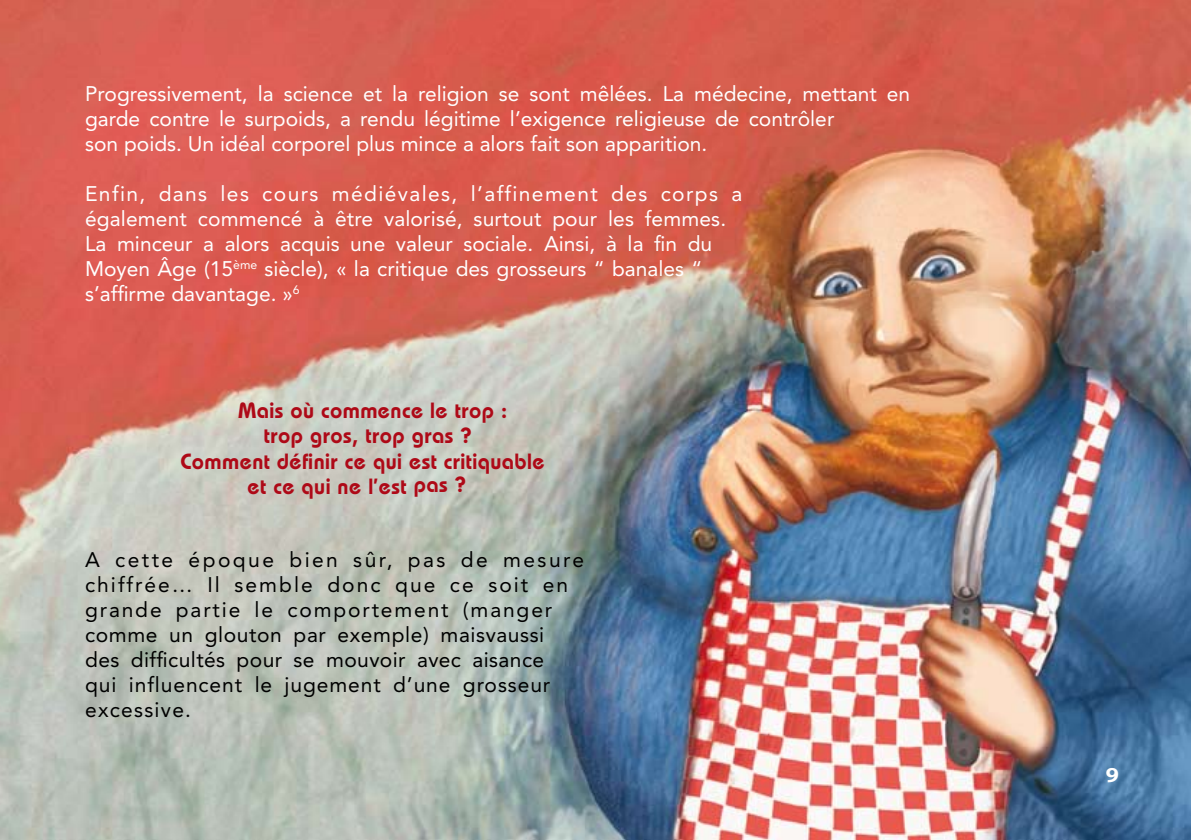
<style>
.page{position:relative;width:1191px;height:840px;background:#fff}
.page>*{position:absolute;margin:0;border:0;box-sizing:border-box;transform-origin:0 0}
.t1{font:600 22px "Bauhaus";letter-spacing:.02em;color:#ae0917}
.t2{font:21px/25px "Avenir";color:#fff}
.t3{font:21px/25px "Avenir";letter-spacing:.045em;color:#000}
.t4{font:700 20px "Bookman Old Style";color:#fff}
</style>
<div class="page">
<img style="left:0;top:0;width:1191px;height:839px">
<p class="t2" style="left:85px;top:81px;width:826px">Progressivement, la science et la religion se sont mêlées. La médecine, mettant en garde contre le surpoids, a rendu légitime l’exigence religieuse de contrôler<br>son poids. Un idéal corporel plus mince a alors fait son apparition.</p>
<p class="t2" style="left:85px;top:181px;width:659px">Enfin, dans les cours médiévales, l’affinement des corps a également commencé à être valorisé, surtout pour les femmes.<br>La minceur a alors acquis une valeur sociale. Ainsi, à la fin du Moyen Âge (15<sup>ème</sup> siècle), « la critique des grosseurs “ banales “ s’affirme davantage. »<sup>6</sup></p>
<p class="t1" style="left:238px;top:397px;width:270px">Mais où commence le trop :</p>
<p class="t1" style="left:264px;top:422px;width:209px">trop gros, trop gras ?</p>
<p class="t1" style="left:180px;top:447px;width:366px">Comment définir ce qui est critiquable</p>
<p class="t1" style="left:248px;top:472px;width:219px">et ce qui ne l’est pas ?</p>
<p class="t3" style="left:85px;top:546px;width:501px">A cette époque bien sûr, pas de mesure chiffrée… Il semble donc que ce soit en grande partie le comportement (manger comme un glouton par exemple) maisvaussi<br>des difficultés pour se mouvoir avec aisance<br>qui influencent le jugement d’une grosseur excessive.</p>
<p class="t4" style="left:1105px;top:763px;width:15px">9</p>
</div>
